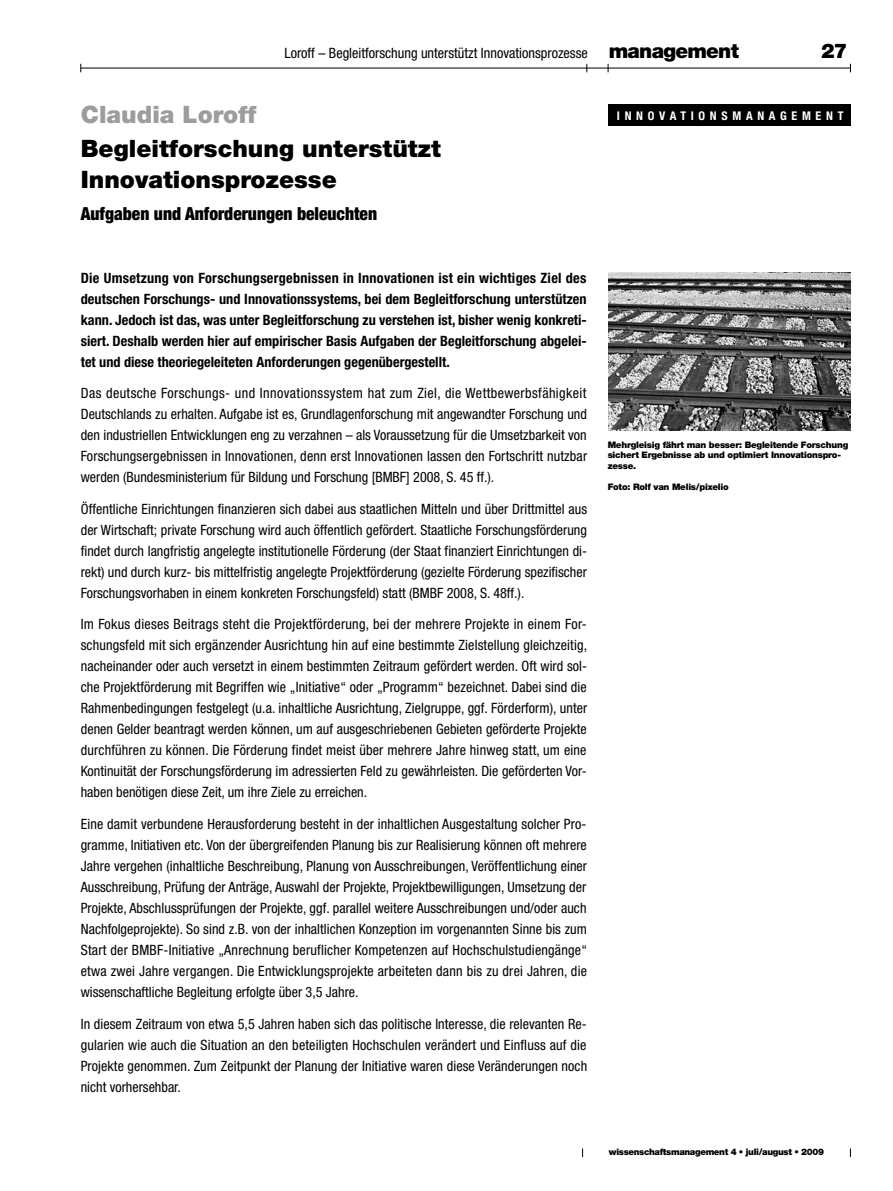
<style>
.page{position:relative;width:893px;height:1191px;background:#fff}
.page>*{position:absolute;margin:0;border:0;box-sizing:border-box;transform-origin:0 0}
.t1{font:900 24px/31.5px "Helvetica Neue";color:#000}
.t2{font:900 24px "Helvetica Neue";color:#9b9d9f}
.t3{font:900 20.25px "Helvetica Neue";color:#000}
.t4{font:900 condensed 18px "Helvetica Neue";color:#000}
.t5{font:condensed 14.25px/21px "Helvetica Neue";color:#000;text-align:justify}
.t6{font:700 condensed 14.25px/21px "Helvetica Neue";color:#000;text-align:justify}
.t7{font:700 condensed 12px "Helvetica Neue";color:#fff}
.t8{font:900 9px/10.5px "Helvetica Neue";letter-spacing:-.025em;color:#000}
.s1{font-weight:900;font-stretch:normal;font-size:20.25px}
</style>
<div class="page">
<hr style="left:81px;top:68px;width:769px;height:1px;background:#000">
<div style="left:608px;top:105px;width:243px;height:21px;background:#000"></div>
<img style="left:608px;top:272px;width:243px;height:158px">
<p class="t5" style="left:284px;top:42px;width:456px">Loroff – Begleitforschung unterstützt Innovationsprozesse <span class="s1">management</span></p>
<h2 class="t3" style="left:821px;top:39px;width:28px">27</h2>
<h1 class="t2" style="left:81px;top:100px;width:177px">Claudia Loroff</h1>
<h1 class="t1" style="left:81px;top:132px;width:361px">Begleitforschung unterstützt<br>Innovationsprozesse</h1>
<p class="t4" style="left:81px;top:202px;width:298px">Aufgaben und Anforderungen beleuchten</p>
<p class="t6" style="left:81px;top:267px;width:508px">Die Umsetzung von Forschungsergebnissen in Innovationen ist ein wichtiges Ziel des deutschen Forschungs- und Innovationssystems, bei dem Begleitforschung unterstützen kann. Jedoch ist das, was unter Begleitforschung zu verstehen ist, bisher wenig konkreti&shy;siert. Deshalb werden hier auf empirischer Basis Aufgaben der Begleitforschung abgelei&shy;tet und diese theoriegeleiteten Anforderungen gegenübergestellt.</p>
<p class="t5" style="left:81px;top:382px;width:508px">Das deutsche Forschungs- und Innovationssystem hat zum Ziel, die Wettbewerbsfähigkeit Deutschlands zu erhalten. Aufgabe ist es, Grundlagenforschung mit angewandter Forschung und den industriellen Entwicklungen eng zu verzahnen – als Voraussetzung für die Umsetzbarkeit von Forschungsergebnissen in Innovationen, denn erst Innovationen lassen den Fortschritt nutzbar werden (Bundesministerium für Bildung und Forschung [BMBF] 2008, S. 45 ff.).</p>
<p class="t5" style="left:81px;top:498px;width:508px">Öffentliche Einrichtungen finanzieren sich dabei aus staatlichen Mitteln und über Drittmittel aus der Wirtschaft; private Forschung wird auch öffentlich gefördert. Staatliche Forschungsförderung findet durch langfristig angelegte institutionelle Förderung (der Staat finanziert Einrichtungen di&shy;rekt) und durch kurz- bis mittelfristig angelegte Projektförderung (gezielte Förderung spezifischer Forschungsvorhaben in einem konkreten Forschungsfeld) statt (BMBF 2008, S. 48ff.).</p>
<p class="t5" style="left:81px;top:613px;width:508px">Im Fokus dieses Beitrags steht die Projektförderung, bei der mehrere Projekte in einem For&shy;schungsfeld mit sich ergänzender Ausrichtung hin auf eine bestimmte Zielstellung gleichzeitig, nacheinander oder auch versetzt in einem bestimmten Zeitraum gefördert werden. Oft wird sol&shy;che Projektförderung mit Begriffen wie „Initiative“ oder „Programm“ bezeichnet. Dabei sind die Rahmenbedingungen festgelegt (u.a. inhaltliche Ausrichtung, Zielgruppe, ggf. Förderform), unter denen Gelder beantragt werden können, um auf ausgeschriebenen Gebieten geförderte Projekte durchführen zu können. Die Förderung findet meist über mehrere Jahre hinweg statt, um eine Kontinuität der Forschungsförderung im adressierten Feld zu gewährleisten. Die geförderten Vor&shy;haben benötigen diese Zeit, um ihre Ziele zu erreichen.</p>
<p class="t5" style="left:81px;top:813px;width:508px">Eine damit verbundene Herausforderung besteht in der inhaltlichen Ausgestaltung solcher Pro&shy;gramme, Initiativen etc. Von der übergreifenden Planung bis zur Realisierung können oft mehrere Jahre vergehen (inhaltliche Beschreibung, Planung von Ausschreibungen, Veröffentlichung einer Ausschreibung, Prüfung der Anträge, Auswahl der Projekte, Projektbewilligungen, Umsetzung der Projekte, Abschlussprüfungen der Projekte, ggf. parallel weitere Ausschreibungen und/oder auch Nachfolgeprojekte). So sind z.B. von der inhaltlichen Konzeption im vorgenannten Sinne bis zum Start der BMBF-Initiative „Anrechnung beruflicher Kompetenzen auf Hochschulstudiengänge“ etwa zwei Jahre vergangen. Die Entwicklungsprojekte arbeiteten dann bis zu drei Jahren, die wissenschaftliche Begleitung erfolgte über 3,5 Jahre.</p>
<p class="t5" style="left:81px;top:1013px;width:508px">In diesem Zeitraum von etwa 5,5 Jahren haben sich das politische Interesse, die relevanten Re&shy;gularien wie auch die Situation an den beteiligten Hochschulen verändert und Einfluss auf die Projekte genommen. Zum Zeitpunkt der Planung der Initiative waren diese Veränderungen noch nicht vorhersehbar.</p>
<p class="t7" style="left:617px;top:108px;width:11px">INNOVATIONS</p>
<p class="t7" style="left:732px;top:108px;width:25px">M ANA</p>
<p class="t7" style="left:780px;top:108px;width:46px">GEMENT</p>
<p class="t8" style="left:608px;top:439px;width:242px">Mehrgleisig fährt man besser: Begleitende Forschung sichert Ergebnisse ab und optimiert Innovationspro&shy;zesse.</p>
<p class="t8" style="left:608px;top:481px;width:123px">Foto: Rolf van Melis/pixelio</p>
<p class="t8" style="left:609px;top:1146px;width:217px">wissenschaftsmanagement 4 • juli/august • 2009</p>
</div>
